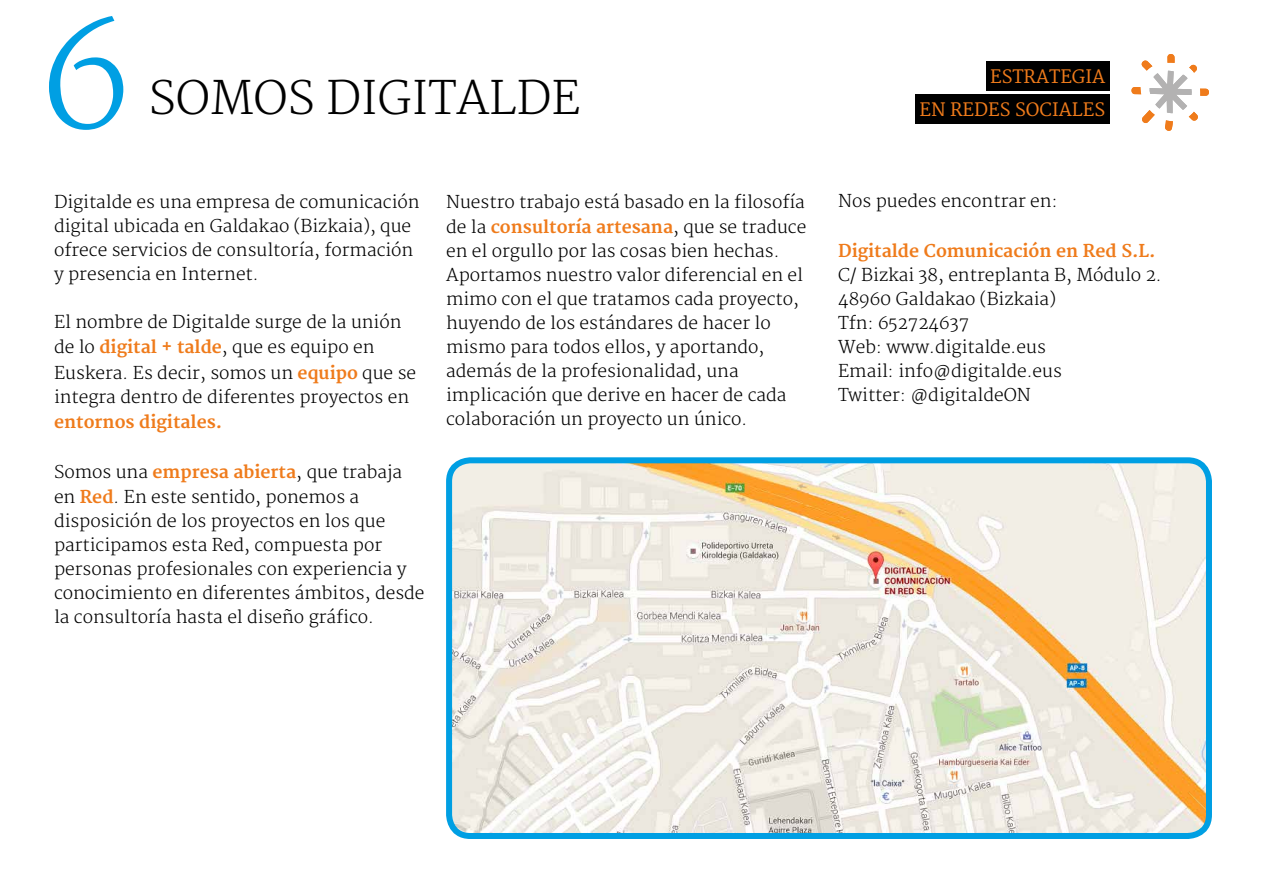
<style>
.page{position:relative;width:1263px;height:893px;background:#fff}
.page>*{position:absolute;margin:0;border:0;box-sizing:border-box;transform-origin:0 0}
.t1{font:300 150px "Merriweather";color:#009fe3}
.t2{font:300 45px "Merriweather";color:#000}
.t3{font:18px/32.5px "Merriweather";color:#ef7b1b;text-align:right}
.t4{font:300 17.25px/24.2px "Merriweather";color:#000}
.t5{font:700 17.25px "Merriweather";color:#ef7b1b}
.s1{font-weight:700;color:#ef7b1b}
</style>
<div class="page">
<img style="left:453px;top:464px;width:752px;height:368px">
<div style="left:446px;top:457px;width:766px;height:382px;border:6px solid #009fe3;border-radius:21px"></div>
<svg style="left:1131px;top:54px;width:78px;height:77px"></svg>
<div style="left:986px;top:62px;width:123px;height:29px;background:#000"></div>
<div style="left:915px;top:94px;width:194px;height:29px;background:#000"></div>
<h1 class="t1" style="left:40px;top:-12px;width:93px">6</h1>
<h2 class="t2" style="left:149px;top:71px;width:433px">SOMOS DIGITALDE</h2>
<p class="t3" style="left:919px;top:61px;width:187px">ESTRATEGIA<br>EN REDES SOCIALES</p>
<p class="t4" style="left:54px;top:190px;width:367px">Digitalde es una empresa de comunicación digital ubicada en Galdakao (Bizkaia), que ofrece servicios de consultoría, formación y presencia en Internet.</p>
<p class="t4" style="left:54px;top:310px;width:364px;line-height:25px">El nombre de Digitalde surge de la unión de lo <span class="s1">digital + talde</span>, que es equipo en Euskera. Es decir, somos un <span class="s1">equipo</span> que se integra dentro de diferentes proyectos en</p>
<p class="t5" style="left:54px;top:412px;width:170px">entornos digitales.</p>
<p class="t4" style="left:54px;top:460px;width:372px">Somos una <span class="s1">empresa abierta</span>, que trabaja en <span class="s1">Red</span>. En este sentido, ponemos a disposición de los proyectos en los que participamos esta Red, compuesta por personas profesionales con experiencia y conocimiento en diferentes ámbitos, desde la consultoría hasta el diseño gráfico.</p>
<p class="t4" style="left:446px;top:190px;width:362px">Nuestro trabajo está basado en la filosofía de la <span class="s1">consultoría artesana</span>, que se traduce en el orgullo por las cosas bien hechas.<br>Aportamos nuestro valor diferencial en el mimo con el que tratamos cada proyecto, huyendo de los estándares de hacer lo mismo para todos ellos, y aportando, además de la profesionalidad, una implicación que derive en hacer de cada colaboración un proyecto un único.</p>
<p class="t4" style="left:838px;top:190px;width:221px">Nos puedes encontrar en:</p>
<p class="t5" style="left:838px;top:241px;width:319px">Digitalde Comunicación en Red S.L.</p>
<p class="t4" style="left:838px;top:264px;width:325px">C/ Bizkai 38, entreplanta B, Módulo 2.<br>48960 Galdakao (Bizkaia)<br>Tfn: 652724637<br>Web: www.digitalde.eus<br>Email: info@digitalde.eus<br>Twitter: @digitaldeON</p>
</div>
